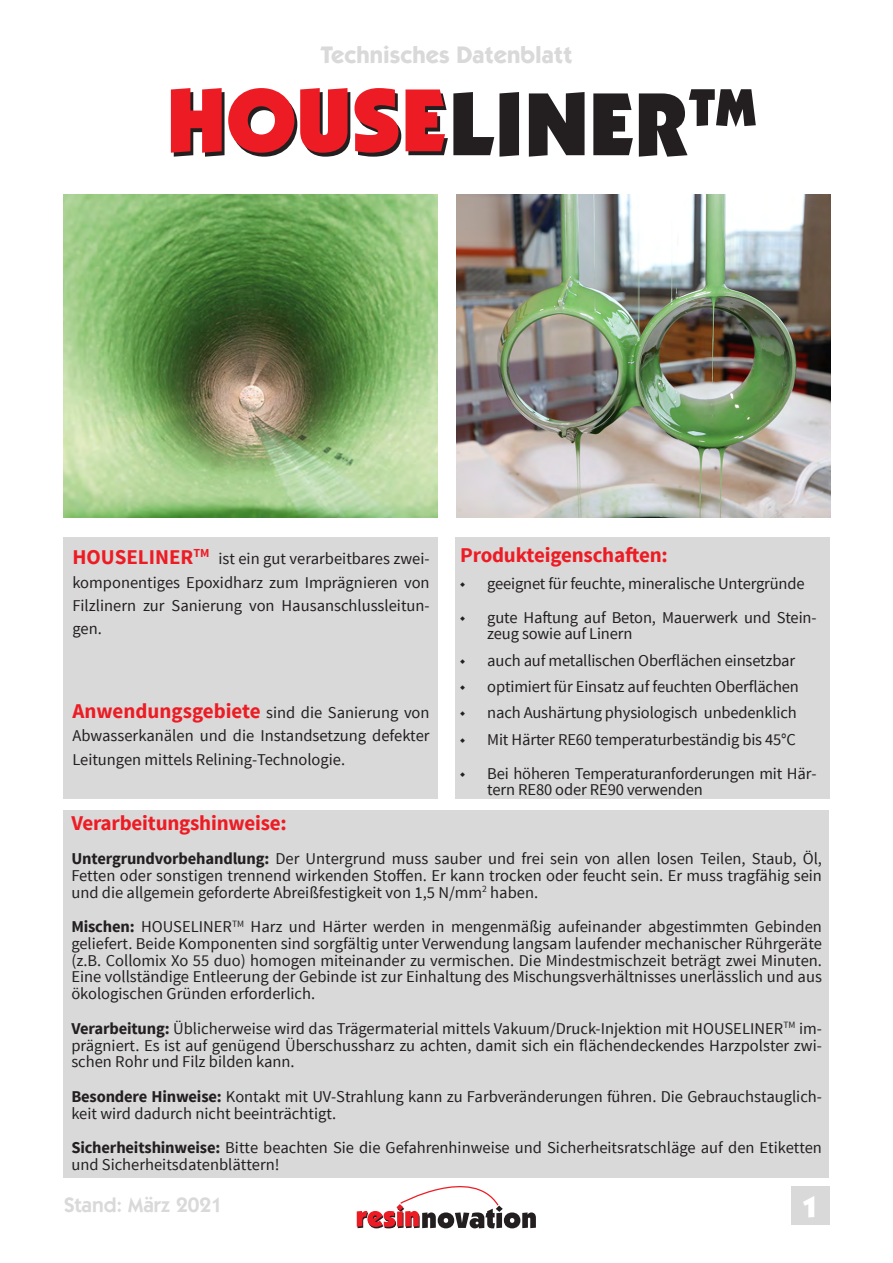
<style>
.page{position:relative;width:893px;height:1263px;background:#fff}
.page>*{position:absolute;margin:0;border:0;box-sizing:border-box;transform-origin:0 0}
.t1{font:900 90px "ITC Kabel Std";color:#231f20}
.t2{font:900 90px "ITC Kabel Std";color:#ed1c24}
.t3{font:900 52.5px "ITC Kabel Std";color:#231f20}
.t4{font:900 30px "ITC Kabel Std";color:#fff}
.t5{font:700 24px "ITC Kabel Std";color:#d9d9d9}
.t6{font:700 21px "Source Sans Pro";letter-spacing:-.01em;color:#ed1c24}
.t7{font:600 21px "ITC Kabel Std";color:#d9d9d9}
.t8{font:16.5px/16.6px "Source Sans Pro";letter-spacing:-.005em;color:#231f20;text-align:justify}
.s1{font-weight:700;font-size:21px;color:#ed1c24}
.s2{font-weight:700}
</style>
<div class="page">
<div style="left:64px;top:537px;width:374px;height:261px;background:#d9d9d9"></div>
<div style="left:455px;top:537px;width:374px;height:261px;background:#d9d9d9"></div>
<div style="left:791px;top:1186px;width:38px;height:39px;background:#d9d9d9"></div>
<svg style="left:357px;top:1186px;width:179px;height:42px"></svg>
<img style="left:64px;top:195px;width:374px;height:323px">
<img style="left:457px;top:194px;width:374px;height:323px">
<div style="left:64px;top:810px;width:765px;height:367px;background:#d9d9d9"></div>
<h3 class="t5" style="left:321px;top:41px;width:253px">Technisches Datenblatt</h3>
<h1 class="t2" style="left:166px;top:65px;width:282px">HOUSE</h1>
<h2 class="t3" style="left:689px;top:75px;width:69px">TM</h2>
<h1 class="t1" style="left:449px;top:69px;width:241px">LINER</h1>
<p class="t8" style="left:72px;top:549px;width:359px;line-height:23.2px"><span class="s1">HOUSELINER</span><sup>TM</sup> ist ein gut verarbeitbares zwei&shy;komponentiges Epoxidharz zum Imprägnieren von Filzlinern zur Sanierung von Hausanschlussleitun&shy;gen.</p>
<p class="t8" style="left:72px;top:702px;width:359px;line-height:23.2px"><span class="s1">Anwendungsgebiete</span> sind die Sanierung von Abwasserkanälen und die Instandsetzung defekter Leitungen mittels Relining-Technologie.</p>
<p class="t6" style="left:460px;top:546px;width:209px">Produkteigenschaften:</p>
<p class="t8" style="left:460px;top:576px;width:346px">◆ geeignet für feuchte, mineralische Untergründe</p>
<p class="t8" style="left:487px;top:611px;width:331px;text-indent:-27px">◆ gute Haftung auf Beton, Mauerwerk und Stein&shy;zeug sowie auf Linern</p>
<p class="t8" style="left:460px;top:653px;width:336px">◆ auch auf metallischen Oberflächen einsetzbar</p>
<p class="t8" style="left:460px;top:679px;width:340px">◆ optimiert für Einsatz auf feuchten Oberflächen</p>
<p class="t8" style="left:460px;top:706px;width:338px">◆ nach Aushärtung physiologisch unbedenklich</p>
<p class="t8" style="left:460px;top:732px;width:337px">◆ Mit Härter RE60 temperaturbeständig bis 45°C</p>
<p class="t8" style="left:487px;top:767px;width:331px;text-indent:-27px">◆ Bei höheren Temperaturanforderungen mit Här&shy;tern RE80 oder RE90 verwenden</p>
<p class="t6" style="left:71px;top:814px;width:217px">Verarbeitungshinweise:</p>
<p class="t8" style="left:71px;top:852px;width:752px"><span class="s2">Untergrundvorbehandlung:</span> Der Untergrund muss sauber und frei sein von allen losen Teilen, Staub, Öl, Fetten oder sonstigen trennend wirkenden Stoffen. Er kann trocken oder feucht sein. Er muss tragfähig sein und die allgemein geforderte Abreißfestigkeit von 1,5 N/mm<sup>2</sup> haben.</p>
<p class="t8" style="left:71px;top:920px;width:752px"><span class="s2">Mischen:</span> HOUSELINER<sup>TM</sup> Harz und Härter werden in mengenmäßig aufeinander abgestimmten Gebinden geliefert. Beide Komponenten sind sorgfältig unter Verwendung langsam laufender mechanischer Rührgeräte (z.B. Collomix Xo 55 duo) homogen miteinander zu vermischen. Die Mindestmischzeit beträgt zwei Minuten.<br>Eine vollständige Entleerung der Gebinde ist zur Einhaltung des Mischungsverhältnisses unerlässlich und aus ökologischen Gründen erforderlich.</p>
<p class="t8" style="left:71px;top:1021px;width:752px"><span class="s2">Verarbeitung:</span> Üblicherweise wird das Trägermaterial mittels Vakuum/Druck-Injektion mit HOUSELINER<sup>TM</sup> im&shy;prägniert. Es ist auf genügend Überschussharz zu achten, damit sich ein flächendeckendes Harzpolster zwi&shy;schen Rohr und Filz bilden kann.</p>
<p class="t8" style="left:71px;top:1089px;width:752px"><span class="s2">Besondere Hinweise:</span> Kontakt mit UV-Strahlung kann zu Farbveränderungen führen. Die Gebrauchstauglich&shy;keit wird dadurch nicht beeinträchtigt.</p>
<p class="t8" style="left:71px;top:1141px;width:752px"><span class="s2">Sicherheitshinweise:</span> Bitte beachten Sie die Gefahrenhinweise und Sicherheitsratschläge auf den Etiketten und Sicherheitsdatenblättern!</p>
<p class="t7" style="left:64px;top:1193px;width:160px">Stand: März 2021</p>
<h3 class="t4" style="left:802px;top:1188px;width:18px">1</h3>
</div>
